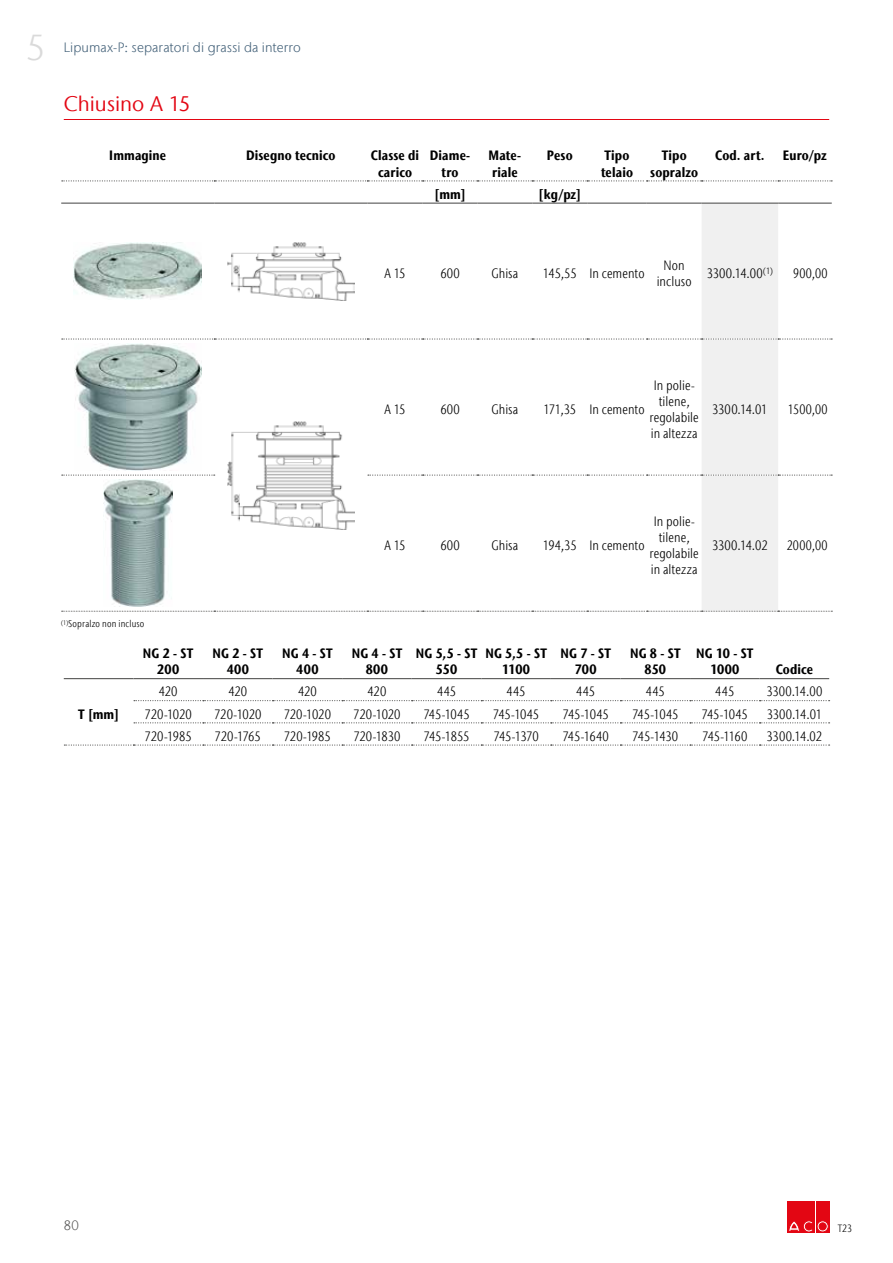
<style>
.page{position:relative;width:893px;height:1263px;background:#fff}
.page>*{position:absolute;margin:0;border:0;box-sizing:border-box;transform-origin:0 0}
.t1{font:300 36px "Stone Sans IIITC Com";color:#dadada}
.t2{font:21px "Stone Sans IIITC Com";letter-spacing:-.005em;color:#e30613}
.t3{font:300 condensed 13.5px/16.2px "Stone Sans IIITC Com";color:#000;text-align:center}
.t4{font:700 condensed 13.5px/16.2px "Stone Sans IIITC Com";letter-spacing:.01em;color:#000;text-align:center}
.t5{font:300 13.5px "Stone Sans IIITC Com";letter-spacing:.005em;color:#415f77}
.t6{font:300 condensed 13.5px "Stone Sans IIITC Com";color:#000;scale:.96 1}
.t7{font:300 13.5px "Stone Sans IIITC Com";color:#575756}
.t8{font:300 condensed 10.5px "Stone Sans IIITC Com";color:#000}
.t9{font:300 condensed 9.75px "Stone Sans IIITC Com";letter-spacing:.02em;color:#000}
</style>
<div class="page">
<div style="left:788px;top:1201px;width:13px;height:32px;background:#e30613"></div>
<div style="left:802px;top:1201px;width:13px;height:32px;background:#e30613"></div>
<svg style="left:789px;top:1221px;width:24px;height:11px"></svg>
<div style="left:816px;top:1201px;width:13px;height:32px;background:#e30613"></div>
<div style="left:817px;top:1221px;width:11px;height:11px;border:1px solid #e30613;border-radius:50%"></div>
<div style="left:819px;top:1223px;width:7px;height:7px;border:1px solid #e30613;border-radius:50%"></div>
<hr style="left:64px;top:119px;width:765px;height:1px;background:#e30613">
<svg style="left:62px;top:180px;width:770px;height:1px"></svg>
<hr style="left:61px;top:203px;width:153px;height:1px;background:#575756">
<svg style="left:62px;top:203px;width:770px;height:409px"></svg>
<img style="left:74px;top:243px;width:128px;height:56px">
<img style="left:227px;top:241px;width:128px;height:60px">
<img style="left:74px;top:343px;width:127px;height:128px">
<img style="left:227px;top:420px;width:128px;height:110px">
<img style="left:103px;top:479px;width:69px;height:128px">
<hr style="left:64px;top:678px;width:69px;height:1px;background:#575756">
<hr style="left:133px;top:678px;width:70px;height:1px;background:#575756">
<hr style="left:203px;top:678px;width:70px;height:1px;background:#575756">
<hr style="left:273px;top:678px;width:69px;height:1px;background:#575756">
<hr style="left:342px;top:678px;width:70px;height:1px;background:#575756">
<hr style="left:412px;top:678px;width:69px;height:1px;background:#575756">
<hr style="left:481px;top:678px;width:70px;height:1px;background:#575756">
<hr style="left:551px;top:678px;width:69px;height:1px;background:#575756">
<hr style="left:620px;top:678px;width:70px;height:1px;background:#575756">
<hr style="left:690px;top:678px;width:70px;height:1px;background:#575756">
<hr style="left:760px;top:678px;width:69px;height:1px;background:#575756">
<svg style="left:134px;top:700px;width:696px;height:1px"></svg>
<svg style="left:134px;top:722px;width:696px;height:1px"></svg>
<svg style="left:64px;top:744px;width:766px;height:2px"></svg>
<h1 class="t1" style="left:26px;top:25px;width:21px">5</h1>
<p class="t5" style="left:64px;top:39px;width:238px">Lipumax-P: separatori di grassi da interro</p>
<h2 class="t2" style="left:64px;top:90px;width:128px">Chiusino A 15</h2>
<p class="t4" style="left:109px;top:147px;width:58px">Immagine</p>
<p class="t4" style="left:246px;top:147px;width:91px">Disegno tecnico</p>
<p class="t4" style="left:371px;top:147px;width:50px">Classe di carico</p>
<p class="t4" style="left:430px;top:147px;width:42px">Diame&shy;tro</p>
<p class="t4" style="left:489px;top:147px;width:34px;text-align:left">Mate&shy;riale</p>
<p class="t4" style="left:547px;top:147px;width:27px">Peso</p>
<p class="t4" style="left:601px;top:147px;width:34px;text-align:left">Tipo telaio</p>
<p class="t4" style="left:650px;top:147px;width:49px">Tipo sopralzo</p>
<p class="t4" style="left:715px;top:147px;width:51px">Cod. art.</p>
<p class="t4" style="left:783px;top:147px;width:45px">Euro/pz</p>
<p class="t4" style="left:435px;top:186px;width:33px">[mm]</p>
<p class="t4" style="left:539px;top:186px;width:44px">[kg/pz]</p>
<p class="t3" style="left:384px;top:265px;width:23px">A 15</p>
<p class="t3" style="left:440px;top:265px;width:21px">600</p>
<p class="t3" style="left:492px;top:265px;width:28px">Ghisa</p>
<p class="t3" style="left:543px;top:265px;width:103px">145,55 In cemento</p>
<p class="t3" style="left:657px;top:257px;width:36px">Non incluso</p>
<p class="t3" style="left:707px;top:265px;width:68px">3300.14.00<sup>(1)</sup></p>
<p class="t6" style="left:793px;top:265px;width:37px">900,00</p>
<p class="t3" style="left:649px;top:377px;width:51px">In polie&shy;tilene, regolabile in altezza</p>
<p class="t3" style="left:384px;top:401px;width:23px">A 15</p>
<p class="t3" style="left:440px;top:401px;width:21px">600</p>
<p class="t3" style="left:492px;top:401px;width:28px">Ghisa</p>
<p class="t3" style="left:543px;top:401px;width:103px">171,35 In cemento</p>
<p class="t3" style="left:712px;top:401px;width:57px">3300.14.01</p>
<p class="t6" style="left:788px;top:401px;width:43px">1500,00</p>
<p class="t3" style="left:649px;top:513px;width:51px">In polie&shy;tilene, regolabile in altezza</p>
<p class="t3" style="left:384px;top:537px;width:23px">A 15</p>
<p class="t3" style="left:440px;top:537px;width:21px">600</p>
<p class="t3" style="left:492px;top:537px;width:28px">Ghisa</p>
<p class="t3" style="left:543px;top:537px;width:103px">194,35 In cemento</p>
<p class="t3" style="left:712px;top:537px;width:57px">3300.14.02</p>
<p class="t6" style="left:787px;top:537px;width:44px">2000,00</p>
<p class="t9" style="left:61px;top:618px;width:85px"><sup>(1)</sup>Sopralzo non incluso</p>
<p class="t4" style="left:143px;top:645px;width:52px">NG 2 - ST<br>200</p>
<p class="t4" style="left:213px;top:645px;width:52px">NG 2 - ST<br>400</p>
<p class="t4" style="left:282px;top:645px;width:52px">NG 4 - ST<br>400</p>
<p class="t4" style="left:352px;top:645px;width:52px">NG 4 - ST<br>800</p>
<p class="t4" style="left:416px;top:645px;width:63px">NG 5,5 - ST<br>550</p>
<p class="t4" style="left:485px;top:645px;width:63px">NG 5,5 - ST<br>1100</p>
<p class="t4" style="left:560px;top:645px;width:52px">NG 7 - ST<br>700</p>
<p class="t4" style="left:630px;top:645px;width:52px">NG 8 - ST<br>850</p>
<p class="t4" style="left:696px;top:645px;width:59px">NG 10 - ST<br>1000</p>
<p class="t4" style="left:776px;top:661px;width:39px">Codice</p>
<p class="t4" style="left:78px;top:705px;width:42px">T [mm]</p>
<p class="t3" style="left:159px;top:683px;width:20px">420</p>
<p class="t3" style="left:228px;top:683px;width:20px">420</p>
<p class="t3" style="left:298px;top:683px;width:20px">420</p>
<p class="t3" style="left:368px;top:683px;width:20px">420</p>
<p class="t3" style="left:437px;top:683px;width:21px">445</p>
<p class="t3" style="left:507px;top:683px;width:21px">445</p>
<p class="t3" style="left:576px;top:683px;width:21px">445</p>
<p class="t3" style="left:646px;top:683px;width:21px">445</p>
<p class="t3" style="left:715px;top:683px;width:21px">445</p>
<p class="t3" style="left:766px;top:683px;width:58px">3300.14.00</p>
<p class="t3" style="left:145px;top:706px;width:49px">720-1020</p>
<p class="t3" style="left:214px;top:706px;width:49px">720-1020</p>
<p class="t3" style="left:284px;top:706px;width:49px">720-1020</p>
<p class="t3" style="left:353px;top:706px;width:49px">720-1020</p>
<p class="t3" style="left:423px;top:706px;width:48px">745-1045</p>
<p class="t3" style="left:493px;top:706px;width:48px">745-1045</p>
<p class="t3" style="left:562px;top:706px;width:48px">745-1045</p>
<p class="t3" style="left:632px;top:706px;width:48px">745-1045</p>
<p class="t3" style="left:702px;top:706px;width:48px">745-1045</p>
<p class="t3" style="left:767px;top:706px;width:57px">3300.14.01</p>
<p class="t3" style="left:145px;top:728px;width:49px">720-1985</p>
<p class="t3" style="left:215px;top:728px;width:48px">720-1765</p>
<p class="t3" style="left:284px;top:728px;width:49px">720-1985</p>
<p class="t3" style="left:353px;top:728px;width:49px">720-1830</p>
<p class="t3" style="left:423px;top:728px;width:47px">745-1855</p>
<p class="t3" style="left:493px;top:728px;width:47px">745-1370</p>
<p class="t3" style="left:562px;top:728px;width:48px">745-1640</p>
<p class="t3" style="left:632px;top:728px;width:47px">745-1430</p>
<p class="t3" style="left:702px;top:728px;width:47px">745-1160</p>
<p class="t3" style="left:767px;top:728px;width:57px">3300.14.02</p>
<p class="t7" style="left:64px;top:1217px;width:16px">80</p>
<p class="t8" style="left:838px;top:1221px;width:16px">T23</p>
</div>
